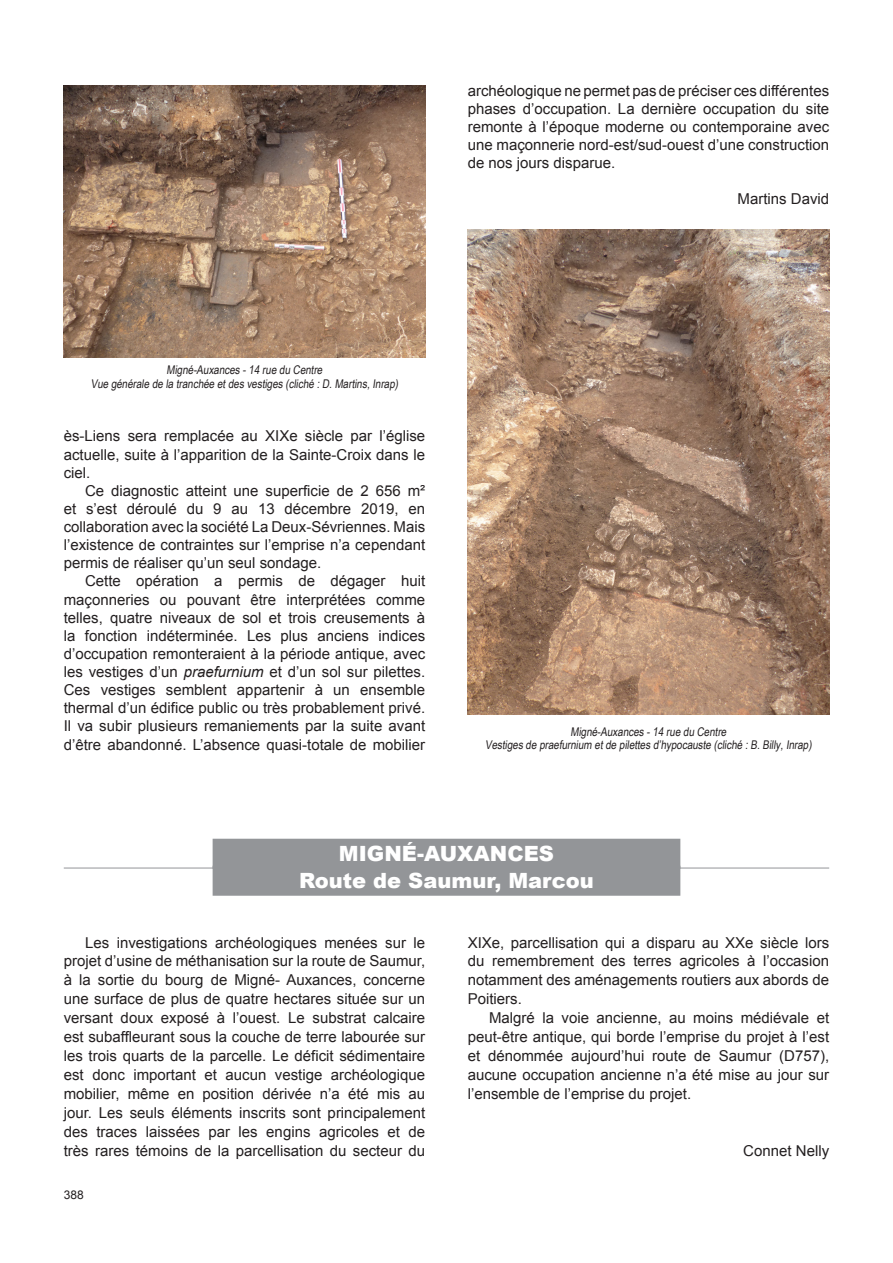
<style>
.page{position:relative;width:893px;height:1263px;background:#fff}
.page>*{position:absolute;margin:0;border:0;box-sizing:border-box;transform-origin:0 0}
.t1{font:900 21px/27px "Arial";color:#fff;text-align:center}
.t2{font:15px/18.9px "Arial";color:#231f20;text-align:justify}
.t3{font:12px/13.5px "Arial Narrow";color:#231f20;text-align:center}
.t4{font:12px "Arial";color:#231f20}
.s1{font-style:italic}
</style>
<div class="page">
<img style="left:64px;top:85px;width:361px;height:272px">
<img style="left:468px;top:230px;width:361px;height:484px">
<div style="left:213px;top:839px;width:467px;height:30px;background:#939598"></div>
<hr style="left:64px;top:868px;width:765px;height:1px;background:#939598">
<div style="left:213px;top:866px;width:467px;height:30px;background:#939598"></div>
<p class="t2" style="left:468px;top:82px;width:363px;line-height:18px">archéologique ne permet pas de préciser ces différentes phases d’occupation. La dernière occupation du site remonte à l’époque moderne ou contemporaine avec une maçonnerie nord-est/sud-ouest d’une construction de nos jours disparue.</p>
<p class="t2" style="left:737px;top:190px;width:93px">Martins David</p>
<p class="t3" style="left:91px;top:363px;width:311px">Migné-Auxances -14 rue du Centre<br>Vue générale de la tranchée etdes vestiges (cliché :D.Martins,Inrap)</p>
<p class="t2" style="left:64px;top:427px;width:363px;line-height:18.1px">ès-Liens sera remplacée au XIXe siècle par l’église actuelle, suite à l’apparition de la Sainte-Croix dans le ciel.</p>
<p class="t2" style="left:64px;top:482px;width:363px;line-height:18.1px;text-indent:21px">Ce diagnostic atteint une superficie de 2 656 m² et s’est déroulé du 9 au 13 décembre 2019, en collaboration avec la société La Deux-Sévriennes. Mais l’existence de contraintes sur l’emprise n’a cependant permis de réaliser qu’un seul sondage.</p>
<p class="t2" style="left:64px;top:572px;width:363px;line-height:18.1px;text-indent:21px">Cette opération a permis de dégager huit maçonneries ou pouvant être interprétées comme telles, quatre niveaux de sol et trois creusements à la fonction indéterminée. Les plus anciens indices d’occupation remonteraient à la période antique, avec les vestiges d’un <span class="s1">praefurnium</span> et d’un sol sur pilettes.<br>Ces vestiges semblent appartenir à un ensemble thermal d’un édifice public ou très probablement privé.<br>Il va subir plusieurs remaniements par la suite avant d’être abandonné. L’absence quasi-totale de mobilier</p>
<p class="t3" style="left:485px;top:724px;width:330px">Migné-Auxances -14 rue du Centre<br>Vestiges de praefurnium etde pilettes d’hypocauste (cliché :B.Billy,Inrap)</p>
<h1 class="t1" style="left:299px;top:840px;width:296px">MIGNÉ-AUXANCES<br>Route de Saumur, Marcou</h1>
<p class="t2" style="left:64px;top:933px;width:363px;text-indent:21px">Les investigations archéologiques menées sur le projet d’usine de méthanisation sur la route de Saumur, à la sortie du bourg de Migné- Auxances, concerne une surface de plus de quatre hectares située sur un versant doux exposé à l’ouest. Le substrat calcaire est subaffleurant sous la couche de terre labourée sur les trois quarts de la parcelle. Le déficit sédimentaire est donc important et aucun vestige archéologique mobilier, même en position dérivée n’a été mis au jour. Les seuls éléments inscrits sont principalement des traces laissées par les engins agricoles et de très rares témoins de la parcellisation du secteur du</p>
<p class="t2" style="left:468px;top:933px;width:363px">XIXe, parcellisation qui a disparu au XXe siècle lors du remembrement des terres agricoles à l’occasion notamment des aménagements routiers aux abords de Poitiers.</p>
<p class="t2" style="left:468px;top:1009px;width:363px;text-indent:21px">Malgré la voie ancienne, au moins médiévale et peut-être antique, qui borde l’emprise du projet à l’est et dénommée aujourd’hui route de Saumur (D757), aucune occupation ancienne n’a été mise au jour sur l’ensemble de l’emprise du projet.</p>
<p class="t2" style="left:743px;top:1141px;width:87px">Connet Nelly</p>
<p class="t4" style="left:64px;top:1187px;width:22px">388</p>
</div>
